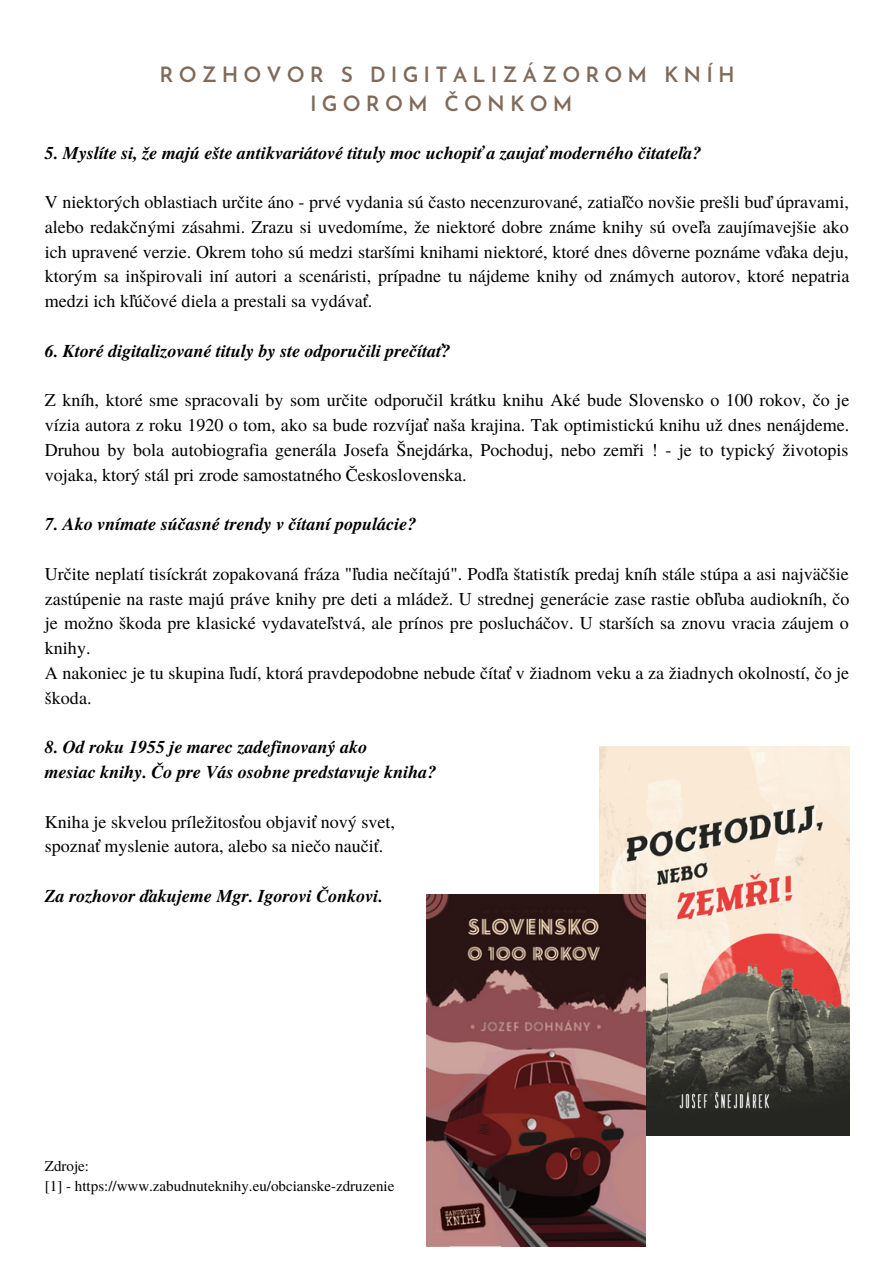
<style>
.page{position:relative;width:894px;height:1264px;background:#fff}
.page>*{position:absolute;margin:0;border:0;box-sizing:border-box;transform-origin:0 0}
.t1{font:600 21px/29.2px "Josefin Sans";letter-spacing:.24em;color:#806a5a;text-align:center}
.t2{font:18px/24.8px "Te X Gyre Termes";color:#000;text-align:justify}
.t3{font:italic 700 18px/24.8px "Te X Gyre Termes";color:#000}
.t4{font:15px/20.2px "Te X Gyre Termes";color:#000}
</style>
<div class="page">
<img style="left:599px;top:746px;width:250px;height:389px">
<img style="left:426px;top:894px;width:219px;height:352px">
<p class="t1" style="left:159px;top:62px;width:576px">ROZHOVOR S DIGITALIZÁZOROM KNÍH<br>IGOROM ČONKOM</p>
<p class="t3" style="left:45px;top:139px;width:658px">5. Myslíte si, že majú ešte antikvariátové tituly moc uchopiť a zaujať moderného čitateľa?</p>
<p class="t2" style="left:45px;top:189px;width:805px">V niektorých oblastiach určite áno - prvé vydania sú často necenzurované, zatiaľčo novšie prešli buď úpravami, alebo redakčnými zásahmi. Zrazu si uvedomíme, že niektoré dobre známe knihy sú oveľa zaujímavejšie ako ich upravené verzie. Okrem toho sú medzi staršími knihami niektoré, ktoré dnes dôverne poznáme vďaka deju, ktorým sa inšpirovali iní autori a scenáristi, prípadne tu nájdeme knihy od známych autorov, ktoré nepatria medzi ich kľúčové diela a prestali sa vydávať.</p>
<p class="t3" style="left:45px;top:337px;width:407px">6. Ktoré digitalizované tituly by ste odporučili prečítať?</p>
<p class="t2" style="left:45px;top:387px;width:805px">Z kníh, ktoré sme spracovali by som určite odporučil krátku knihu Aké bude Slovensko o 100 rokov, čo je vízia autora z roku 1920 o tom, ako sa bude rozvíjať naša krajina. Tak optimistickú knihu už dnes nenájdeme.<br>Druhou by bola autobiografia generála Josefa Šnejdárka, Pochoduj, nebo zemři ! - je to typický životopis vojaka, ktorý stál pri zrode samostatného Československa.</p>
<p class="t3" style="left:45px;top:511px;width:373px">7. Ako vnímate súčasné trendy v čítaní populácie?</p>
<p class="t2" style="left:45px;top:560px;width:805px;text-align:left">Určite neplatí tisíckrát zopakovaná fráza "ľudia nečítajú". Podľa štatistík predaj kníh stále stúpa a asi najväčšie zastúpenie na raste majú práve knihy pre deti a mládež. U strednej generácie zase rastie obľuba audiokníh, čo je možno škoda pre klasické vydavateľstvá, ale prínos pre poslucháčov. U starších sa znovu vracia záujem o knihy.<br>A nakoniec je tu skupina ľudí, ktorá pravdepodobne nebude čítať v žiadnom veku a za žiadnych okolností, čo je škoda.</p>
<p class="t3" style="left:45px;top:734px;width:393px">8. Od roku 1955 je marec zadefinovaný ako<br>mesiac knihy. Čo pre Vás osobne predstavuje kniha?</p>
<p class="t2" style="left:45px;top:808px;width:351px">Kniha je skvelou príležitosťou objaviť nový svet, spoznať myslenie autora, alebo sa niečo naučiť.</p>
<p class="t3" style="left:45px;top:882px;width:339px">Za rozhovor ďakujeme Mgr. Igorovi Čonkovi.</p>
<p class="t4" style="left:45px;top:1154px;width:351px">Zdroje:<br>[1] - https://www.zabudnuteknihy.eu/obcianske-zdruzenie</p>
</div>
